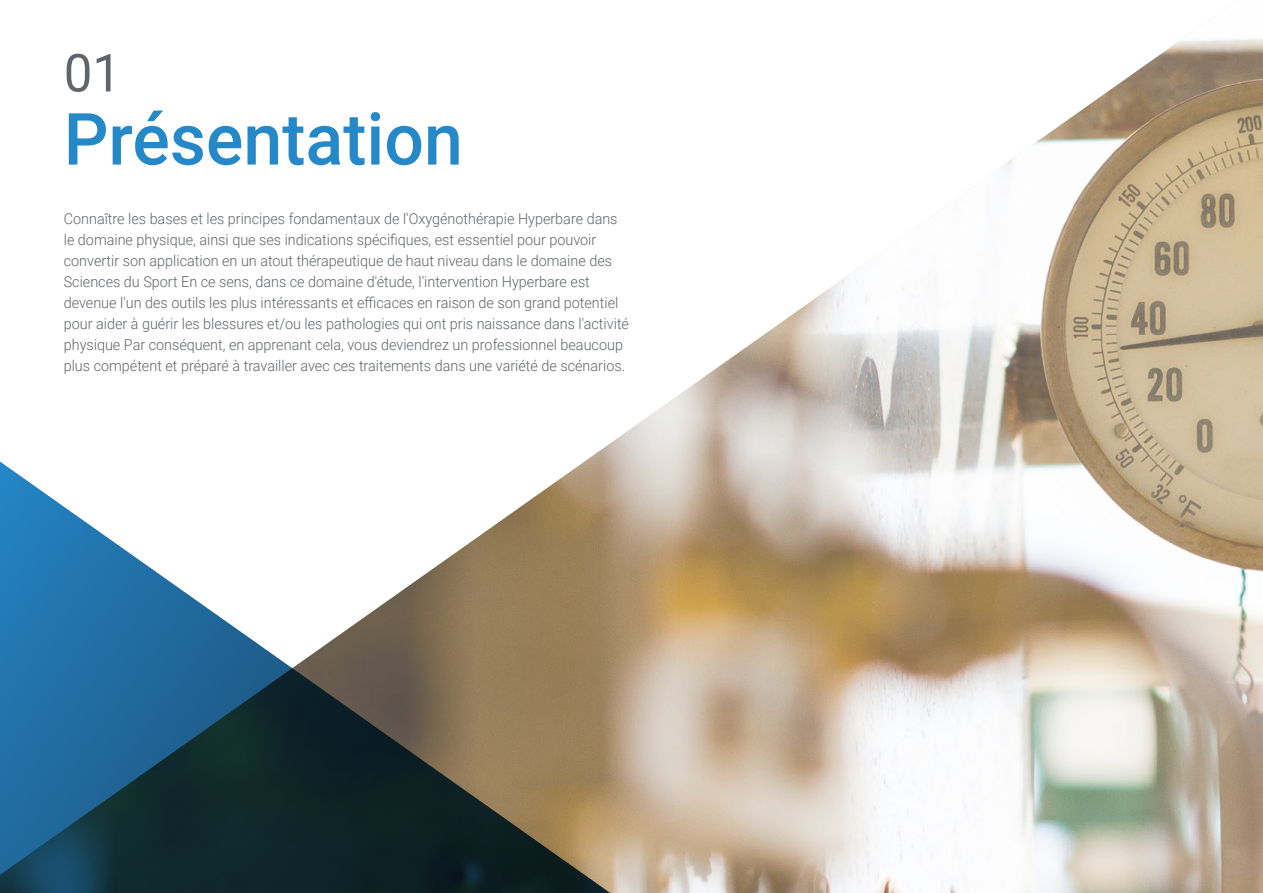
<style>
.page{position:relative;width:1263px;height:893px;background:#fff}
.page>*{position:absolute;margin:0;border:0;box-sizing:border-box;transform-origin:0 0}
.t1{font:500 72px "Roboto";color:#2488c9}
.t2{font:52.5px "Roboto";color:#61646a}
.t3{font:300 15px/21px "Roboto";color:#61646a;scale:.96 1}
</style>
<div class="page">
<img style="left:607px;top:39px;width:656px;height:854px">
<svg style="left:0;top:446px;width:640px;height:447px"></svg>
<h2 class="t2" style="left:64px;top:36px;width:59px">01</h2>
<h1 class="t1" style="left:64px;top:89px;width:401px">Présentation</h1>
<p class="t3" style="left:64px;top:207px;width:590px">Connaître les bases et les principes fondamentaux de l'Oxygénothérapie Hyperbare dans le domaine physique, ainsi que ses indications spécifiques, est essentiel pour pouvoir convertir son application en un atout thérapeutique de haut niveau dans le domaine des Sciences du Sport En ce sens, dans ce domaine d'étude, l'intervention Hyperbare est devenue l'un des outils les plus intéressants et efficaces en raison de son grand potentiel pour aider à guérir les blessures et/ou les pathologies qui ont pris naissance dans l'activité physique Par conséquent, en apprenant cela, vous deviendrez un professionnel beaucoup plus compétent et préparé à travailler avec ces traitements dans une variété de scénarios.</p>
</div>
